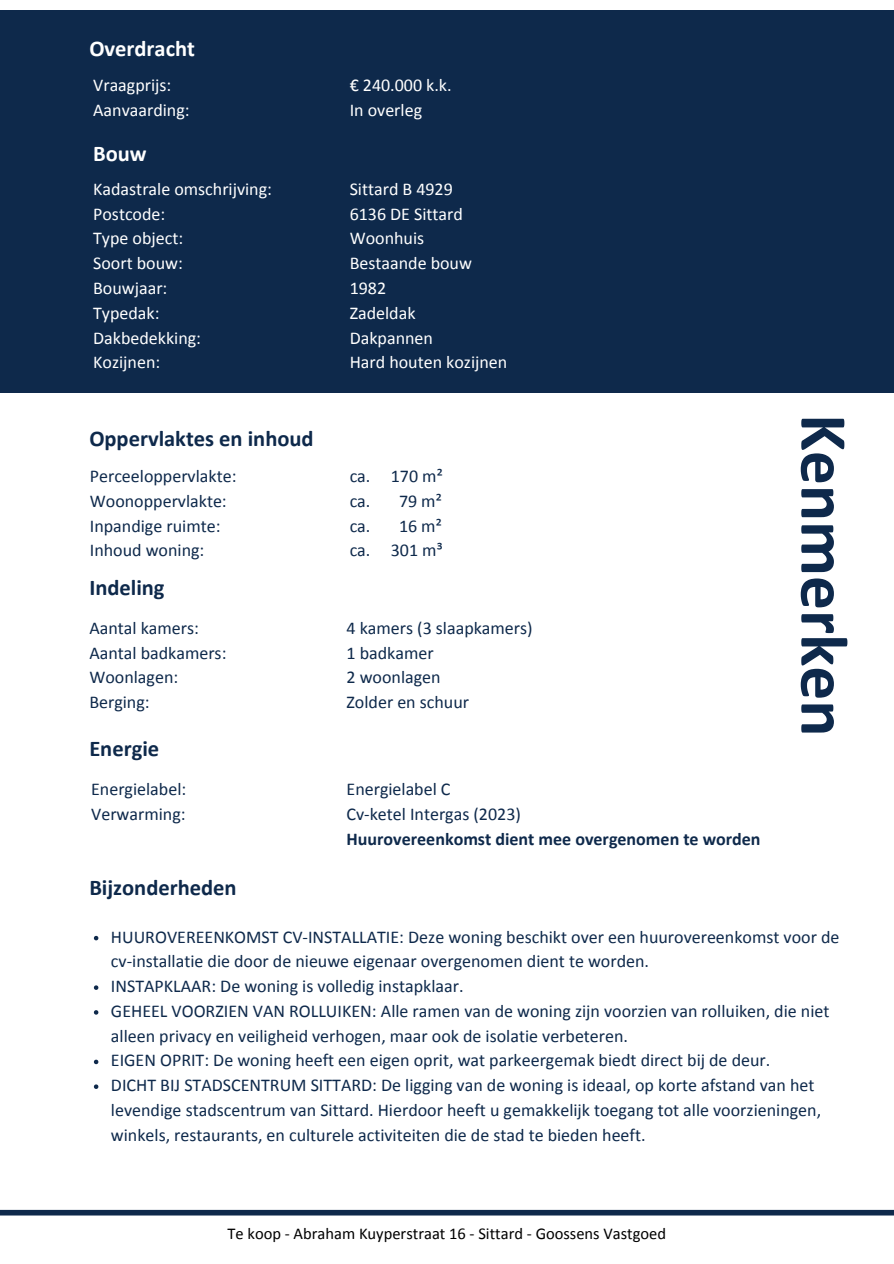
<style>
.page{position:relative;width:894px;height:1264px;background:#fff}
.page>*{position:absolute;margin:0;border:0;box-sizing:border-box;transform-origin:0 0}
.t1{font:700 67.5px "Calibri";color:#0e294b}
.t2{font:700 22.5px "Calibri";color:#0e294b}
.t3{font:700 22.5px "Calibri";color:#fff}
.t4{font:18px/24.8px "Calibri";color:#0e294b}
.t5{font:18px "Calibri";color:#fff}
.t6{font:700 18px "Calibri";color:#0e294b}
.t7{font:16.5px "Calibri";color:#000}
</style>
<div class="page">
<div style="left:0;top:11px;width:893px;height:381px;background:#0e294b"></div>
<svg style="left:94px;top:935px;width:4px;height:5px"></svg>
<svg style="left:94px;top:985px;width:4px;height:4px"></svg>
<svg style="left:94px;top:1010px;width:4px;height:4px"></svg>
<svg style="left:94px;top:1059px;width:4px;height:5px"></svg>
<svg style="left:94px;top:1084px;width:4px;height:4px"></svg>
<div style="left:0;top:1209px;width:893px;height:6px;background:#0e294b"></div>
<p class="t3" style="left:89px;top:39px;width:107px">Overdracht</p>
<p class="t5" style="left:93px;top:77px;width:80px">Vraagprijs:</p>
<p class="t5" style="left:93px;top:102px;width:98px">Aanvaarding:</p>
<p class="t3" style="left:93px;top:144px;width:55px">Bouw</p>
<p class="t5" style="left:93px;top:181px;width:180px">Kadastrale omschrijving:</p>
<p class="t5" style="left:93px;top:206px;width:74px">Postcode:</p>
<p class="t5" style="left:93px;top:231px;width:91px">Type object:</p>
<p class="t5" style="left:93px;top:256px;width:91px">Soort bouw:</p>
<h2 class="t5" style="left:93px;top:280px;width:76px">Bouwjaar:</h2>
<p class="t5" style="left:93px;top:305px;width:68px">Typedak:</p>
<p class="t5" style="left:93px;top:330px;width:109px">Dakbedekking:</p>
<p class="t5" style="left:93px;top:355px;width:69px">Kozijnen:</p>
<p class="t2" style="left:89px;top:428px;width:226px">Oppervlaktes en inhoud</p>
<p class="t4" style="left:90px;top:465px;width:148px">Perceeloppervlakte:</p>
<p class="t4" style="left:90px;top:490px;width:138px">Woonoppervlakte:</p>
<p class="t4" style="left:90px;top:514px;width:132px">Inpandige ruimte:</p>
<p class="t4" style="left:90px;top:539px;width:116px">Inhoud woning:</p>
<p class="t2" style="left:89px;top:578px;width:77px">Indeling</p>
<p class="t4" style="left:89px;top:617px;width:111px">Aantal kamers:</p>
<p class="t4" style="left:89px;top:641px;width:139px">Aantal badkamers:</p>
<p class="t4" style="left:89px;top:666px;width:90px">Woonlagen:</p>
<h1 class="t4" style="left:89px;top:691px;width:62px">Berging:</h1>
<h2 class="t2" style="left:89px;top:739px;width:71px">Energie</h2>
<p class="t4" style="left:91px;top:778px;width:97px">Energielabel:</p>
<p class="t4" style="left:91px;top:803px;width:96px">Verwarming:</p>
<p class="t5" style="left:349px;top:77px;width:103px">€ 240.000 k.k.</p>
<p class="t5" style="left:349px;top:102px;width:74px">In overleg</p>
<h2 class="t5" style="left:349px;top:181px;width:105px">Sittard B 4929</h2>
<p class="t5" style="left:349px;top:206px;width:115px">6136 DE Sittard</p>
<p class="t5" style="left:349px;top:231px;width:76px">Woonhuis</p>
<h2 class="t5" style="left:349px;top:256px;width:124px">Bestaande bouw</h2>
<p class="t5" style="left:349px;top:280px;width:38px">1982</p>
<p class="t5" style="left:349px;top:305px;width:67px">Zadeldak</p>
<p class="t5" style="left:349px;top:330px;width:85px">Dakpannen</p>
<p class="t5" style="left:349px;top:355px;width:159px">Hard houten kozijnen</p>
<p class="t4" style="left:349px;top:465px;width:94px">ca. 170 m²</p>
<p class="t4" style="left:349px;top:490px;width:93px">ca. 79 m²</p>
<p class="t4" style="left:349px;top:514px;width:93px">ca. 16 m²</p>
<p class="t4" style="left:349px;top:539px;width:94px">ca. 301 m³</p>
<p class="t4" style="left:346px;top:617px;width:187px">4 kamers (3 slaapkamers)</p>
<p class="t4" style="left:346px;top:641px;width:89px">1 badkamer</p>
<p class="t4" style="left:346px;top:666px;width:96px">2 woonlagen</p>
<p class="t4" style="left:346px;top:691px;width:124px">Zolder en schuur</p>
<p class="t4" style="left:346px;top:778px;width:105px">Energielabel C</p>
<p class="t4" style="left:346px;top:803px;width:176px">Cv-ketel Intergas (2023)</p>
<h2 class="t6" style="left:346px;top:831px;width:415px">Huurovereenkomst dient mee overgenomen te worden</h2>
<p class="t1" style="left:851px;top:414px;width:324px;rotate:90deg">Kenmerken</p>
<h2 class="t2" style="left:89px;top:878px;width:149px">Bijzonderheden</h2>
<p class="t4" style="left:111px;top:925px;width:729px">HUUROVEREENKOMST CV-INSTALLATIE: Deze woning beschikt over een huurovereenkomst voor de cv-installatie die door de nieuwe eigenaar overgenomen dient te worden.</p>
<p class="t4" style="left:111px;top:975px;width:354px">INSTAPKLAAR: De woning is volledig instapklaar.</p>
<p class="t4" style="left:111px;top:1000px;width:719px">GEHEEL VOORZIEN VAN ROLLUIKEN: Alle ramen van de woning zijn voorzien van rolluiken, die niet alleen privacy en veiligheid verhogen, maar ook de isolatie verbeteren.</p>
<p class="t4" style="left:111px;top:1049px;width:660px">EIGEN OPRIT: De woning heeft een eigen oprit, wat parkeergemak biedt direct bij de deur.</p>
<p class="t4" style="left:111px;top:1074px;width:711px">DICHT BIJ STADSCENTRUM SITTARD: De ligging van de woning is ideaal, op korte afstand van het levendige stadscentrum van Sittard. Hierdoor heeft u gemakkelijk toegang tot alle voorzieningen, winkels, restaurants, en culturele activiteiten die de stad te bieden heeft.</p>
<p class="t7" style="left:227px;top:1226px;width:440px">Te koop - Abraham Kuyperstraat 16 - Sittard - Goossens Vastgoed</p>
</div>
